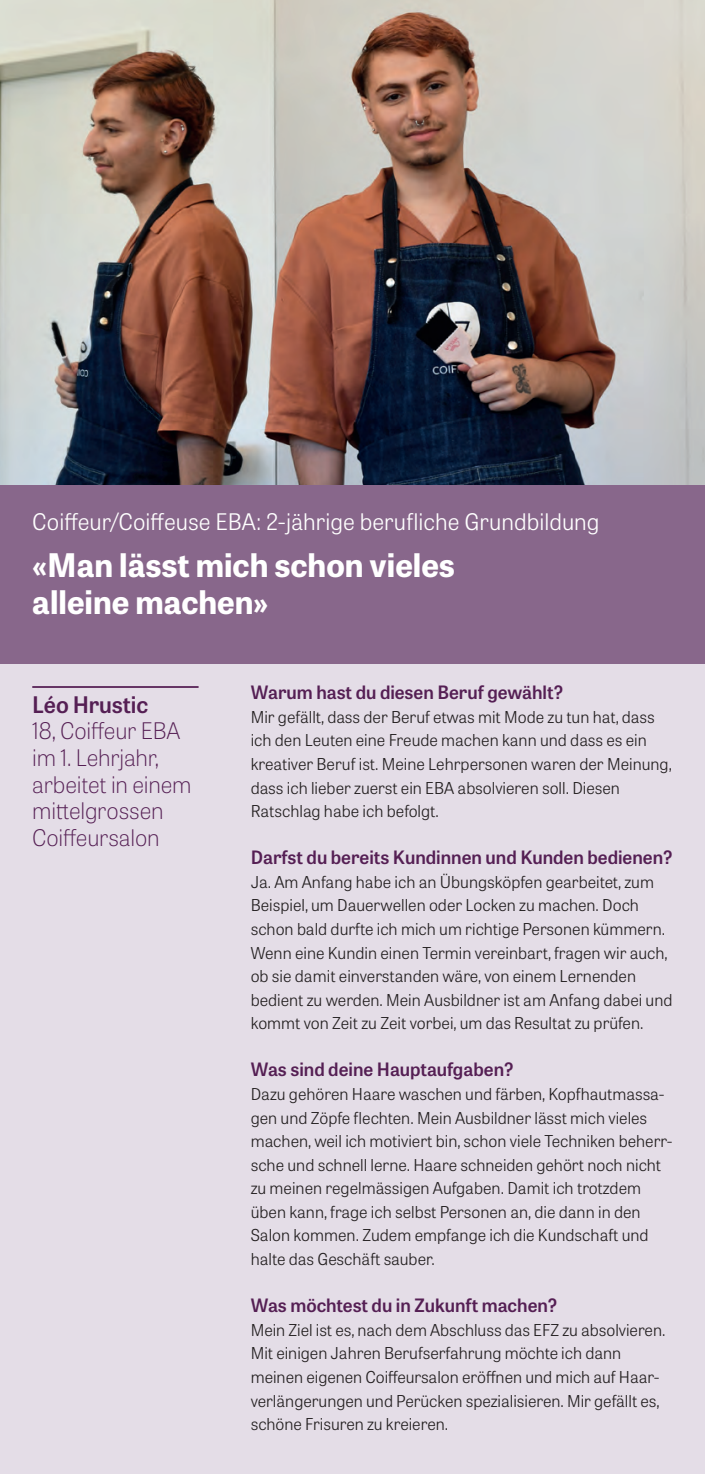
<style>
.page{position:relative;width:705px;height:1474px;background:#fff}
.page>*{position:absolute;margin:0;border:0;box-sizing:border-box;transform-origin:0 0}
.t1{font:700 32.38px/37.3px "Tablet Gothic";color:#fff}
.t2{font:100 22.75px/26.6px "Tablet Gothic";letter-spacing:-.01em;color:#551f54}
.t3{font:300 22.75px "Tablet Gothic";color:#fff}
.t4{font:600 22.75px "Tablet Gothic";letter-spacing:-.005em;color:#551f54}
.t5{font:600 18.38px "Tablet Gothic";color:#551f54}
.t6{font:300 16.28px/23.6px "Tablet Gothic";color:#231f20}
</style>
<div class="page">
<div style="left:0;top:46px;width:704px;height:1427px;background:#e4dde7"></div>
<hr style="left:32px;top:686px;width:166px;height:2px;background:#551f54">
<img style="left:0;top:0;width:704px;height:485px">
<div style="left:0;top:485px;width:704px;height:178px;background:#88678b"></div>
<h2 class="t3" style="left:32px;top:506px;width:568px">Coiffeur/Coiffeuse EBA: 2-jährige berufliche Grundbildung</h2>
<h1 class="t1" style="left:32px;top:545px;width:424px">«Man lässt mich schon vieles alleine machen»</h1>
<h2 class="t4" style="left:32px;top:688px;width:117px">Léo Hrustic</h2>
<h2 class="t2" style="left:32px;top:717px;width:161px">18, Coiffeur EBA im 1. Lehrjahr, arbeitet in einem mittelgrossen<br>Coiffeursalon</h2>
<p class="t5" style="left:251px;top:679px;width:314px">Warum hast du diesen Beruf gewählt?</p>
<p class="t6" style="left:251px;top:704px;width:422px">Mir gefällt, dass der Beruf etwas mit Mode zu tun hat, dass ich den Leuten eine Freude machen kann und dass es ein kreativer Beruf ist. Meine Lehrpersonen waren der Meinung, dass ich lieber zuerst ein EBA absolvieren soll. Diesen Ratschlag habe ich befolgt.</p>
<p class="t5" style="left:251px;top:844px;width:423px">Darfst du bereits Kundinnen und Kunden bedienen?</p>
<p class="t6" style="left:251px;top:869px;width:423px">Ja. Am Anfang habe ich an Übungsköpfen gearbeitet, zum Beispiel, um Dauerwellen oder Locken zu machen. Doch schon bald durfte ich mich um richtige Personen kümmern.<br>Wenn eine Kundin einen Termin vereinbart, fragen wir auch, ob sie damit einverstanden wäre, von einem Lernenden bedient zu werden. Mein Ausbildner ist am Anfang dabei und kommt von Zeit zu Zeit vorbei, um das Resultat zu prüfen.</p>
<p class="t5" style="left:251px;top:1056px;width:264px">Was sind deine Hauptaufgaben?</p>
<p class="t6" style="left:251px;top:1081px;width:423px">Dazu gehören Haare waschen und färben, Kopfhautmassa&shy;gen und Zöpfe flechten. Mein Ausbildner lässt mich vieles machen, weil ich motiviert bin, schon viele Techniken beherr&shy;sche und schnell lerne. Haare schneiden gehört noch nicht zu meinen regelmässigen Aufgaben. Damit ich trotzdem üben kann, frage ich selbst Personen an, die dann in den Salon kommen. Zudem empfange ich die Kundschaft und halte das Geschäft sauber.</p>
<p class="t5" style="left:251px;top:1292px;width:308px">Was möchtest du in Zukunft machen?</p>
<p class="t6" style="left:251px;top:1317px;width:416px">Mein Ziel ist es, nach dem Abschluss das EFZ zu absolvieren.<br>Mit einigen Jahren Berufserfahrung möchte ich dann meinen eigenen Coiffeursalon eröffnen und mich auf Haar&shy;verlängerungen und Perücken spezialisieren. Mir gefällt es, schöne Frisuren zu kreieren.</p>
</div>
